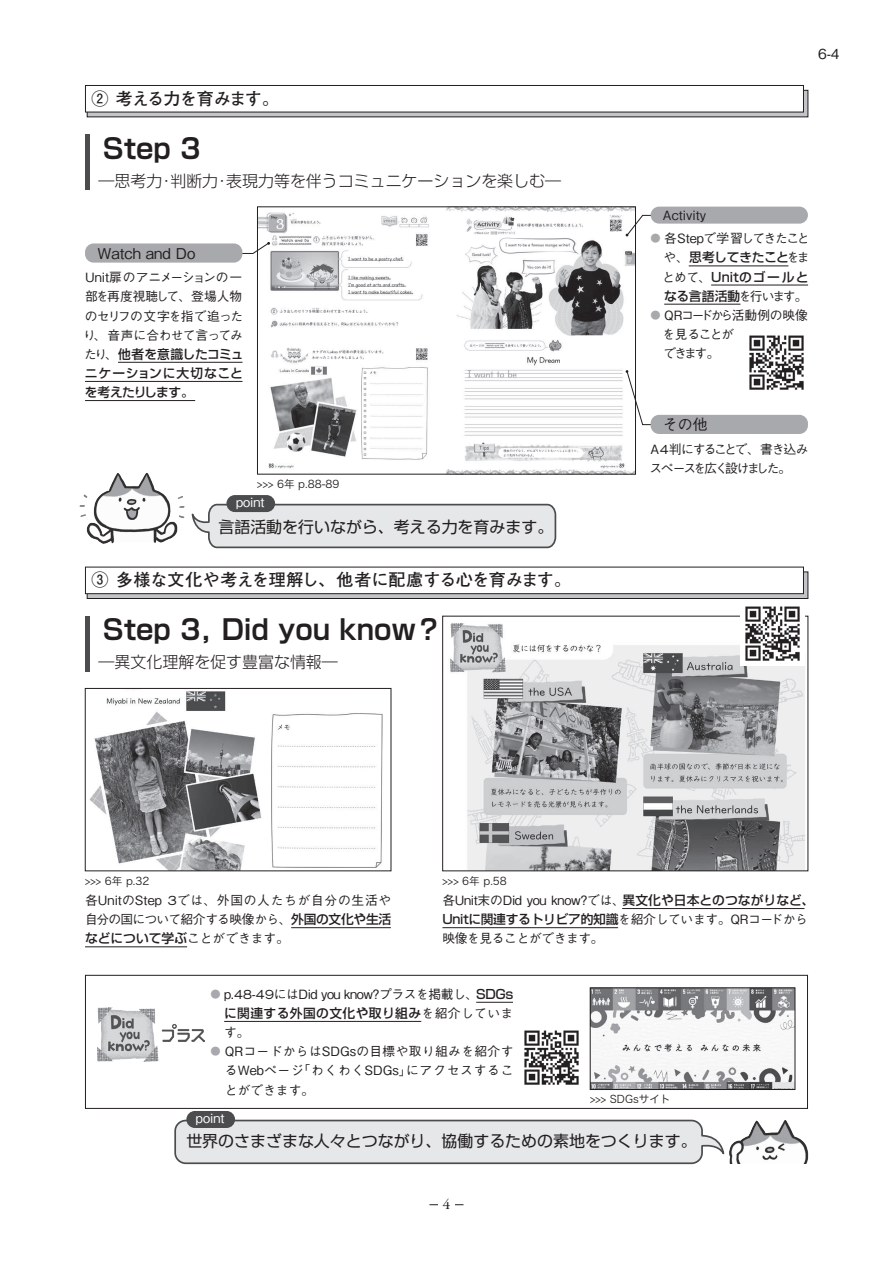
<style>
.page{position:relative;width:893px;height:1263px;background:#fff}
.page>*{position:absolute;margin:0;border:0;box-sizing:border-box;transform-origin:0 0}
.t1{font:700 27.6px "GJ Shin Go Pro N De";color:#231f20}
.t2{font:700 16.95px "GJ Futo Go B101 Pro N";color:#231f20}
.t3{font:700 16.95px "GJ Futo Go B101 Pro N";letter-spacing:-.025em;color:#231f20}
.t4{font:15.9px "GJ Shin Go Pro N";color:#231f20}
.t5{font:300 15.9px "GJ Shin Go Pro N";color:#231f20}
.t6{font:500 14.85px "GJ Gothic BBB Pro N";color:#231f20}
.t7{font:14.85px "Garamond Premr Pro";color:#231f20}
.t8{font:500 13.8px "Gothic BBB Pro";color:#231f20}
.t9{font:500 12.75px/19.2px "GJ Gothic BBB Pro N";letter-spacing:-.03em;color:#231f20;text-align:justify}
.t10{font:500 12.75px/19.2px "GJ Shin Go Pro N";color:#231f20;text-align:justify}
.t11{font:500 12.75px/19.2px "GJ Gothic BBB Pro N";color:#231f20}
.t12{font:500 12.75px "GJ Shin Go Pro N";letter-spacing:-.02em;color:#231f20}
.t13{font:500 12.75px/19.2px "GJ Gothic BBB Pro N";letter-spacing:-.13em;color:#231f20}
.t14{font:500 12.75px/19.2px "GJ Gothic BBB Pro N";letter-spacing:-.115em;color:#231f20}
.t15{font:500 12.75px "GJ Shin Go Pro N";letter-spacing:.03em;color:#231f20}
.t16{font:500 12.75px "GJ Gothic BBB Pro N";letter-spacing:-.05em;color:#231f20}
.t17{font:500 12.75px "GJ Gothic BBB Pro N";color:#fff}
.t18{font:10.65px "Hira Kaku Pro W3";color:#231f20}
.s1{font-family:"GJ Gothic BBB Pro N"}
.s2{font-size:10.2px;color:#a8a9ad}
.s3{font-family:"GJ Shin Go Pro N"}
</style>
<div class="page">
<div style="left:85px;top:975px;width:723px;height:134px;border:1px solid #231f20"></div>
<svg style="left:89px;top:92px;width:717px;height:23px;background:#a5a5a8"></svg>
<div style="left:85px;top:85px;width:718px;height:27px;background:#fff"></div>
<div style="left:85px;top:85px;width:719px;height:27px;border:1px solid #231f20"></div>
<svg style="left:89px;top:573px;width:717px;height:24px;background:#bababd"></svg>
<div style="left:87px;top:571px;width:721px;height:28px;border:1px solid #231f20"></div>
<div style="left:85px;top:567px;width:718px;height:27px;background:#fff"></div>
<div style="left:85px;top:567px;width:719px;height:27px;border:1px solid #231f20"></div>
<hr style="left:476px;top:1002px;width:37px;height:1px;background:#231f20">
<hr style="left:224px;top:1021px;width:197px;height:1px;background:#231f20">
<img style="left:259px;top:209px;width:375px;height:263px">
<div style="left:257px;top:207px;width:379px;height:267px;border:1px solid #231f20"></div>
<hr style="left:118px;top:362px;width:124px;height:1px;background:#231f20">
<hr style="left:85px;top:381px;width:157px;height:1px;background:#231f20">
<hr style="left:85px;top:400px;width:110px;height:1px;background:#231f20">
<div style="left:85px;top:243px;width:157px;height:20px;background:#a8a9ad;border-radius:9px"></div>
<div style="left:85px;top:134px;width:5px;height:56px;background:#4b4c4d"></div>
<div style="left:85px;top:616px;width:5px;height:55px;background:#4b4c4d"></div>
<svg style="left:174px;top:1119px;width:536px;height:46px;background:#dbdcde"></svg>
<div style="left:186px;top:1111px;width:49px;height:17px;background:#4b4c4d;border-radius:9px"></div>
<hr style="left:291px;top:927px;width:100px;height:1px;background:#231f20">
<hr style="left:85px;top:946px;width:102px;height:1px;background:#231f20">
<img style="left:89px;top:691px;width:294px;height:178px">
<div style="left:85px;top:688px;width:306px;height:183px;border:1px solid #231f20"></div>
<svg style="left:191px;top:503px;width:366px;height:46px;background:#dbdcde"></svg>
<div style="left:226px;top:495px;width:49px;height:17px;background:#4b4c4d;border-radius:9px"></div>
<img style="left:79px;top:472px;width:106px;height:72px">
<svg style="left:626px;top:370px;width:27px;height:55px"></svg>
<svg style="left:626px;top:215px;width:27px;height:21px"></svg>
<svg style="left:242px;top:242px;width:28px;height:12px"></svg>
<div style="left:651px;top:415px;width:157px;height:19px;background:#a8a9ad;border-radius:9px"></div>
<hr style="left:689px;top:266px;width:99px;height:1px;background:#231f20">
<hr style="left:711px;top:285px;width:97px;height:1px;background:#231f20">
<hr style="left:664px;top:304px;width:76px;height:1px;background:#231f20">
<div style="left:651px;top:207px;width:157px;height:17px;background:#a8a9ad;border-radius:9px"></div>
<img style="left:98px;top:1007px;width:106px;height:54px">
<img style="left:710px;top:1120px;width:99px;height:44px">
<img style="left:450px;top:623px;width:356px;height:246px">
<div style="left:442px;top:616px;width:366px;height:255px;border:1px solid #231f20"></div>
<img style="left:592px;top:990px;width:201px;height:98px">
<div style="left:590px;top:988px;width:205px;height:102px;border:1px solid #231f20"></div>
<img style="left:749px;top:335px;width:55px;height:55px">
<img style="left:524px;top:1030px;width:55px;height:55px">
<img style="left:741px;top:606px;width:64px;height:59px">
<hr style="left:622px;top:908px;width:182px;height:1px;background:#231f20">
<hr style="left:442px;top:927px;width:176px;height:1px;background:#231f20">
<h2 class="t3" style="left:91px;top:85px;width:189px">② 考える力を育みます。</h2>
<h1 class="t1" style="left:103px;top:125px;width:100px">Step 3</h1>
<p class="t5" style="left:99px;top:167px;width:464px">―思考力・判断力・表現力等を伴うコミュニケーションを楽しむ―</p>
<p class="t6" style="left:97px;top:241px;width:99px">Watch and Do</p>
<p class="t9" style="left:83px;top:266px;width:162px">Unit扉のアニメーションの一部を再度視聴して、登場人物のセリフの文字を指で追ったり、音声に合わせて言ってみ</p>
<p class="t10" style="left:84px;top:343px;width:161px"><span class="s1">たり、</span>他者を意識したコミュニケーションに大切なことを考えたりします。</p>
<p class="t18" style="left:257px;top:474px;width:84px">&gt;&gt;&gt; 6年 p.88-89</p>
<p class="t17" style="left:236px;top:492px;width:30px">point</p>
<p class="t4" style="left:218px;top:513px;width:336px">言語活動を行いながら、考える力を育みます。</p>
<h2 class="t2" style="left:91px;top:566px;width:481px">③ 多様な文化や考えを理解し、他者に配慮する心を育みます。</h2>
<h1 class="t1" style="left:103px;top:607px;width:336px">Step 3, Did you know ?</h1>
<p class="t5" style="left:99px;top:649px;width:241px">―異文化理解を促す豊富な情報―</p>
<p class="t8" style="left:818px;top:43px;width:23px">6-4</p>
<p class="t11" style="left:663px;top:204px;width:45px">Activity</p>
<p class="t16" style="left:651px;top:228px;width:160px"><span class="s2">●</span> 各Stepで学習してきたこと</p>
<p class="t10" style="left:662px;top:246px;width:149px"><span class="s1">や、</span>思考してきたこと<span class="s1">をまとめて、</span>Unitのゴールとなる言語活動<span class="s1">を行います。</span></p>
<p class="t14" style="left:662px;top:304px;width:147px;text-indent:-12px"><span class="s2">●</span> QRコードから活動例の映像を見ることが<br>できます。</p>
<p class="t6" style="left:663px;top:413px;width:46px">その他</p>
<p class="t13" style="left:649px;top:438px;width:161px">A4判にすることで、書き込みスペースを広く設けました。</p>
<p class="t18" style="left:85px;top:871px;width:66px">&gt;&gt;&gt; 6年 p.32</p>
<p class="t18" style="left:442px;top:871px;width:66px">&gt;&gt;&gt; 6年 p.58</p>
<p class="t11" style="left:85px;top:889px;width:308px">各UnitのStep 3では、外国の人たちが自分の生活や自分の国について紹介する映像から、<span class="s3">外国の文化や生活</span></p>
<p class="t10" style="left:85px;top:927px;width:206px">などについて学ぶ<span class="s1">ことができます。</span></p>
<p class="t9" style="left:442px;top:889px;width:373px">各Unit末のDid you know?では、<span class="s3">異文化や日本とのつながりなど、</span></p>
<p class="t12" style="left:442px;top:909px;width:367px">Unitに関連するトリビア的知識<span class="s1">を紹介しています。QRコードから</span></p>
<p class="t9" style="left:442px;top:927px;width:163px">映像を見ることができます。</p>
<p class="t9" style="left:210px;top:983px;width:304px"><span class="s2">●</span> p.48-49にはDid you know?プラスを掲載し、<span class="s3">SDGs</span></p>
<p class="t15" style="left:224px;top:1003px;width:291px">に関連する外国の文化や取り組み<span class="s1">を紹介していま</span></p>
<p class="t9" style="left:224px;top:1021px;width:27px">す。</p>
<p class="t9" style="left:225px;top:1040px;width:290px;text-indent:-14px"><span class="s2">●</span> QRコードからはSDGsの目標や取り組みを紹介するWebページ「わくわくSDGs」にアクセスすることができます。</p>
<p class="t17" style="left:196px;top:1108px;width:30px">point</p>
<p class="t18" style="left:590px;top:1090px;width:82px">&gt;&gt;&gt; SDGsサイト</p>
<p class="t4" style="left:186px;top:1128px;width:512px">世界のさまざまな人々とつながり、協働するための素地をつくります。</p>
<p class="t7" style="left:443px;top:1196px;width:9px">4</p>
</div>
